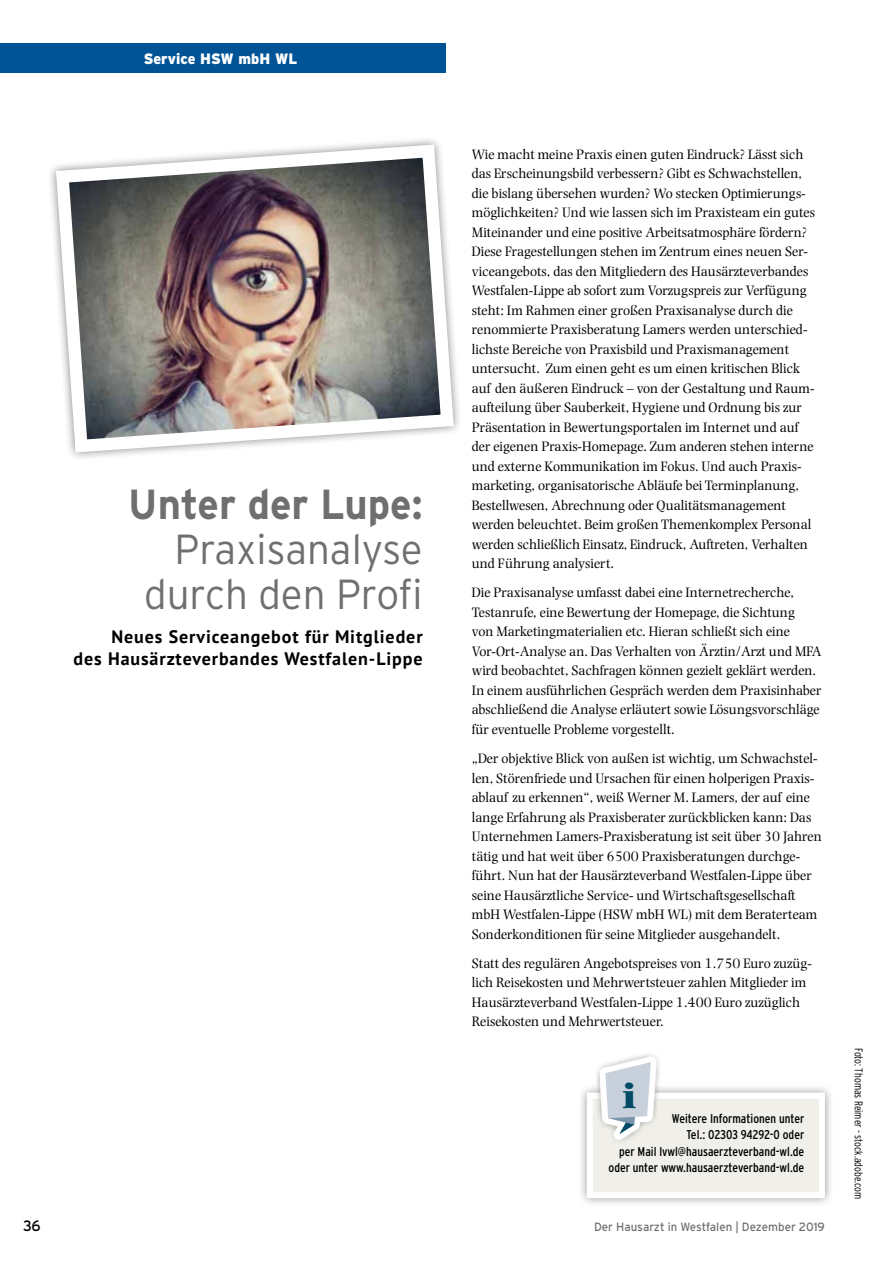
<style>
.page{position:relative;width:893px;height:1263px;background:#fff}
.page>*{position:absolute;margin:0;border:0;box-sizing:border-box;transform-origin:0 0}
.t1{font:300 42px/45px "Interstate";color:#706f6f;text-align:right;scale:.96 1}
.t2{font:700 42px "Interstate";color:#706f6f;scale:.95 1}
.t3{font:800 36.9px "Photina";color:#004b66}
.t4{font:700 18px/21.6px "PT Sans";letter-spacing:.05em;color:#000;text-align:right}
.t5{font:900 15px "Interstate";color:#fff;scale:.96 1}
.t6{font:15px "Interstate";color:#000;scale:.96 1}
.t7{font:14.25px/19.5px "Photina";color:#000}
.t8{font:condensed 12.75px/16.5px "Interstate";color:#000;text-align:right}
.t9{font:12px "Interstate";color:#706f6f;scale:.96 1}
.t10{font:300 condensed 11.25px "Interstate";color:#000;scale:.96 1}
</style>
<div class="page">
<div style="left:0;top:44px;width:445px;height:29px;background:#005496"></div>
<img style="left:50px;top:139px;width:409px;height:319px">
<div style="left:578px;top:1083px;width:256px;height:124px;background:#000;opacity:.4"></div>
<div style="left:587px;top:1092px;width:238px;height:106px;background:#f1efe9;border:6px solid #fff"></div>
<svg style="left:595px;top:1054px;width:67px;height:87px"></svg>
<svg style="left:600px;top:1056px;width:56px;height:84px"></svg>
<svg style="left:605px;top:1062px;width:46px;height:72px;background:#d0d8df"></svg>
<p class="t5" style="left:144px;top:50px;width:161px">Service HSW mbH WL</p>
<h1 class="t2" style="left:128px;top:480px;width:311px">Unter der Lupe:</h1>
<h1 class="t1" style="left:144px;top:526px;width:291px">Praxisanalyse durch den Profi</h1>
<p class="t4" style="left:74px;top:625px;width:351px">Neues Serviceangebot für Mitglieder<br>des Hausärzteverbandes Westfalen-Lippe</p>
<p class="t7" style="left:472px;top:144px;width:345px">Wie macht meine Praxis einen guten Eindruck? Lässt sich das Erscheinungsbild verbessern? Gibt es Schwachstellen, die bislang übersehen wurden? Wo stecken Optimierungs&shy;möglichkeiten? Und wie lassen sich im Praxisteam ein gutes Miteinander und eine positive Arbeitsatmosphäre fördern?<br>Diese Fragestellungen stehen im Zentrum eines neuen Ser&shy;viceangebots, das den Mitgliedern des Hausärzteverbandes Westfalen-Lippe ab sofort zum Vorzugspreis zur Verfügung steht: Im Rahmen einer großen Praxisanalyse durch die renommierte Praxisberatung Lamers werden unterschied&shy;lichste Bereiche von Praxisbild und Praxismanagement untersucht. Zum einen geht es um einen kritischen Blick auf den äußeren Eindruck – von der Gestaltung und Raum&shy;aufteilung über Sauberkeit, Hygiene und Ordnung bis zur Präsentation in Bewertungsportalen im Internet und auf der eigenen Praxis-Homepage. Zum anderen stehen interne und externe Kommunikation im Fokus. Und auch Praxis&shy;marketing, organisatorische Abläufe bei Terminplanung, Bestellwesen, Abrechnung oder Qualitätsmanagement werden beleuchtet. Beim großen Themenkomplex Personal werden schließlich Einsatz, Eindruck, Auftreten, Verhalten und Führung analysiert.</p>
<p class="t7" style="left:472px;top:583px;width:351px">Die Praxisanalyse umfasst dabei eine Internetrecherche, Testanrufe, eine Bewertung der Homepage, die Sichtung<br>von Marketingmaterialien etc. Hieran schließt sich eine Vor-Ort-Analyse an. Das Verhalten von Ärztin/Arzt und MFA wird beobachtet, Sachfragen können gezielt geklärt werden.<br>In einem ausführlichen Gespräch werden dem Praxisinhaber abschließend die Analyse erläutert sowie Lösungsvorschläge für eventuelle Probleme vorgestellt.</p>
<p class="t7" style="left:472px;top:749px;width:351px">„Der objektive Blick von außen ist wichtig, um Schwachstel&shy;len, Störenfriede und Ursachen für einen holperigen Praxis&shy;ablauf zu erkennen“, weiß Werner M. Lamers, der auf eine lange Erfahrung als Praxisberater zurückblicken kann: Das Unternehmen Lamers-Praxisberatung ist seit über 30 Jahren tätig und hat weit über 6500 Praxisberatungen durchge&shy;führt. Nun hat der Hausärzteverband Westfalen-Lippe über seine Hausärztliche Service- und Wirtschaftsgesellschaft mbH Westfalen-Lippe (HSW mbH WL) mit dem Beraterteam Sonderkonditionen für seine Mitglieder ausgehandelt.</p>
<p class="t7" style="left:472px;top:953px;width:342px">Statt des regulären Angebotspreises von 1.750 Euro zuzüg&shy;lich Reisekosten und Mehrwertsteuer zahlen Mitglieder im Hausärzteverband Westfalen-Lippe 1.400 Euro zuzüglich Reisekosten und Mehrwertsteuer.</p>
<h2 class="t3" style="left:622px;top:1072px;width:16px">i</h2>
<p class="t8" style="left:608px;top:1110px;width:197px">Weitere Informationen unter<br>Tel.: 02303 94292-0 oder<br>per Mail lvwl@hausaerzteverband-wl.de oder unter www.hausaerzteverband-wl.de</p>
<p class="t6" style="left:23px;top:1217px;width:20px">36</p>
<p class="t9" style="left:594px;top:1220px;width:242px">Der Hausarzt in Westfalen | Dezember 2019</p>
<p class="t10" style="left:865px;top:1048px;width:159px;rotate:90deg">Foto: Thomas Reimer - stock.adobe.com</p>
</div>
